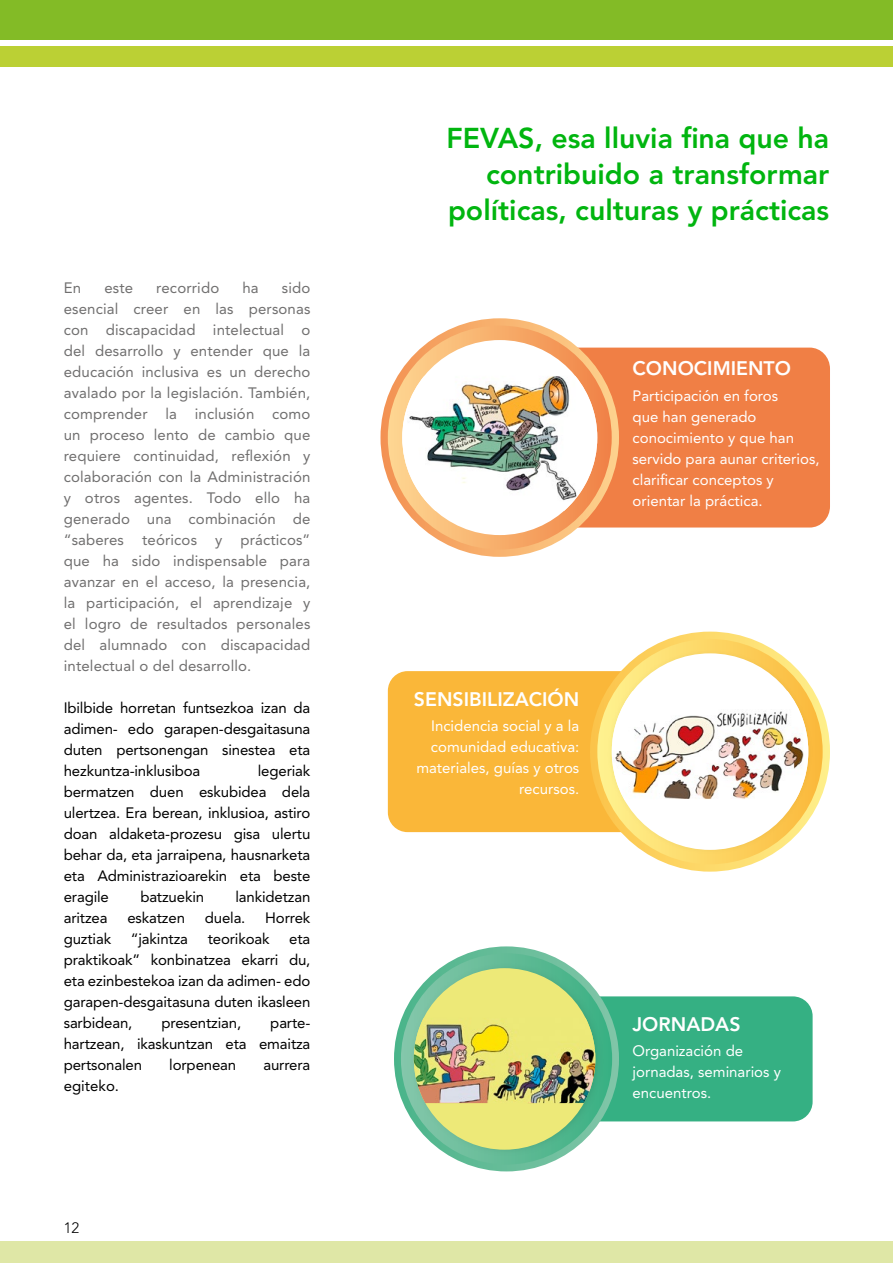
<style>
.page{position:relative;width:893px;height:1263px;background:#fff}
.page>*{position:absolute;margin:0;border:0;box-sizing:border-box;transform-origin:0 0}
.t1{font:800 28.5px/36px "Avenir LT Std";color:#01b50f;text-align:right}
.t2{font:800 19.5px "Avenir LT Std";color:#fff}
.t3{font:15px/21px "Avenir LT Std";letter-spacing:-.01em;color:#000;text-align:justify}
.t4{font:15px/21px "Avenir LT Std";letter-spacing:.01em;color:#706f6f;text-align:justify}
.t5{font:15px/21px "Avenir LT Std";color:#fff}
.t6{font:300 15px "Avenir LT Std";color:#000}
</style>
<div class="page">
<div style="left:579px;top:348px;width:251px;height:179px;background:#f07f45"></div>
<svg style="left:380px;top:318px;width:239px;height:239px"></svg>
<div style="left:388px;top:326px;width:224px;height:223px;background:linear-gradient(to right,#fed791,#f08448);border-radius:112px"></div>
<div style="left:402px;top:340px;width:195px;height:195px;background:#fff;border-radius:50%"></div>
<img style="left:402px;top:376px;width:195px;height:135px">
<div style="left:645px;top:996px;width:168px;height:125px;background:#35b083"></div>
<img style="left:394px;top:946px;width:251px;height:226px">
<div style="left:414px;top:968px;width:181px;height:182px;background:#ede978;border-radius:50%"></div>
<img style="left:414px;top:1018px;width:181px;height:85px">
<div style="left:388px;top:671px;width:178px;height:161px;background:#fab739"></div>
<img style="left:566px;top:631px;width:264px;height:241px">
<div style="left:612px;top:653px;width:196px;height:197px;background:#fff;border-radius:50%"></div>
<img style="left:612px;top:691px;width:196px;height:110px">
<div style="left:0;top:46px;width:893px;height:21px;background:#bbd034"></div>
<div style="left:0;top:0;width:893px;height:39px;background:#83bb26"></div>
<div style="left:0;top:1242px;width:893px;height:21px;background:#dfe7a6"></div>
<p class="t4" style="left:64px;top:277px;width:248px;text-indent:218px">sido esencial creer en las personas con discapacidad intelectual o del desarrollo y entender que la educación inclusiva es un derecho avalado por la legislación. También, comprender la inclusión como un proceso lento de cambio que requiere continuidad, reflexión y colaboración con la Administración y otros agentes. Todo ello ha generado una combinación de “saberes teóricos y prácticos” que ha sido indispensable para avanzar en el acceso, la presencia, la participación, el aprendizaje y el logro de resultados personales del alumnado con discapacidad intelectual o del desarrollo.</p>
<p class="t3" style="left:64px;top:697px;width:248px">Ibilbide horretan funtsezkoa izan da adimen- edo garapen-desgaitasuna duten pertsonengan sinestea eta hezkuntza-inklusiboa</p>
<p class="t4" style="left:64px;top:277px;width:19px">En</p>
<p class="t4" style="left:104px;top:277px;width:30px">este</p>
<p class="t4" style="left:156px;top:277px;width:64px">recorrido</p>
<p class="t4" style="left:242px;top:277px;width:18px">ha</p>
<p class="t3" style="left:64px;top:760px;width:248px;text-indent:194px">legeriak bermatzen duen eskubidea dela ulertzea. Era berean, inklusioa, astiro doan aldaketa-prozesu gisa ulertu behar da, eta jarraipena, hausnarketa eta Administrazioarekin eta beste eragile</p>
<p class="t3" style="left:140px;top:886px;width:65px">batzuekin</p>
<p class="t3" style="left:235px;top:886px;width:76px">lankidetzan</p>
<p class="t3" style="left:64px;top:907px;width:45px">aritzea</p>
<p class="t3" style="left:127px;top:907px;width:59px">eskatzen</p>
<p class="t3" style="left:205px;top:907px;width:42px">duela.</p>
<p class="t3" style="left:265px;top:907px;width:47px">Horrek</p>
<p class="t3" style="left:64px;top:928px;width:49px">guztiak</p>
<p class="t3" style="left:131px;top:928px;width:59px">“jakintza</p>
<p class="t3" style="left:208px;top:928px;width:63px">teorikoak</p>
<p class="t3" style="left:64px;top:928px;width:248px;text-indent:226px">eta praktikoak” konbinatzea ekarri du, eta ezinbestekoa izan da adimen- edo garapen-desgaitasuna duten ikasleen sarbidean,</p>
<p class="t3" style="left:161px;top:1012px;width:81px">presentzian,</p>
<p class="t3" style="left:64px;top:1012px;width:248px;text-indent:207px">parte&shy;hartzean, ikaskuntzan eta emaitza pertsonalen</p>
<p class="t3" style="left:169px;top:1054px;width:68px">lorpenean</p>
<p class="t3" style="left:263px;top:1054px;width:48px">aurrera</p>
<p class="t3" style="left:64px;top:1075px;width:57px">egiteko.</p>
<p class="t6" style="left:64px;top:1219px;width:17px">12</p>
<h1 class="t1" style="left:446px;top:120px;width:384px">FEVAS, esa lluvia fina que ha contribuido a transformar políticas, culturas y prácticas</h1>
<h2 class="t2" style="left:633px;top:357px;width:160px">CONOCIMIENTO</h2>
<p class="t5" style="left:633px;top:385px;width:189px">Participación en foros<br>que han generado conocimiento y que han servido para aunar criterios, clarificar conceptos y orientar la práctica.</p>
<h2 class="t2" style="left:414px;top:687px;width:167px">SENSIBILIZACIÓN</h2>
<p class="t5" style="left:416px;top:715px;width:164px;text-align:right">Incidencia social y a la comunidad educativa: materiales, guías y otros recursos.</p>
<h2 class="t2" style="left:633px;top:1013px;width:109px">JORNADAS</h2>
<p class="t5" style="left:633px;top:1040px;width:150px">Organización de jornadas, seminarios y encuentros.</p>
</div>
